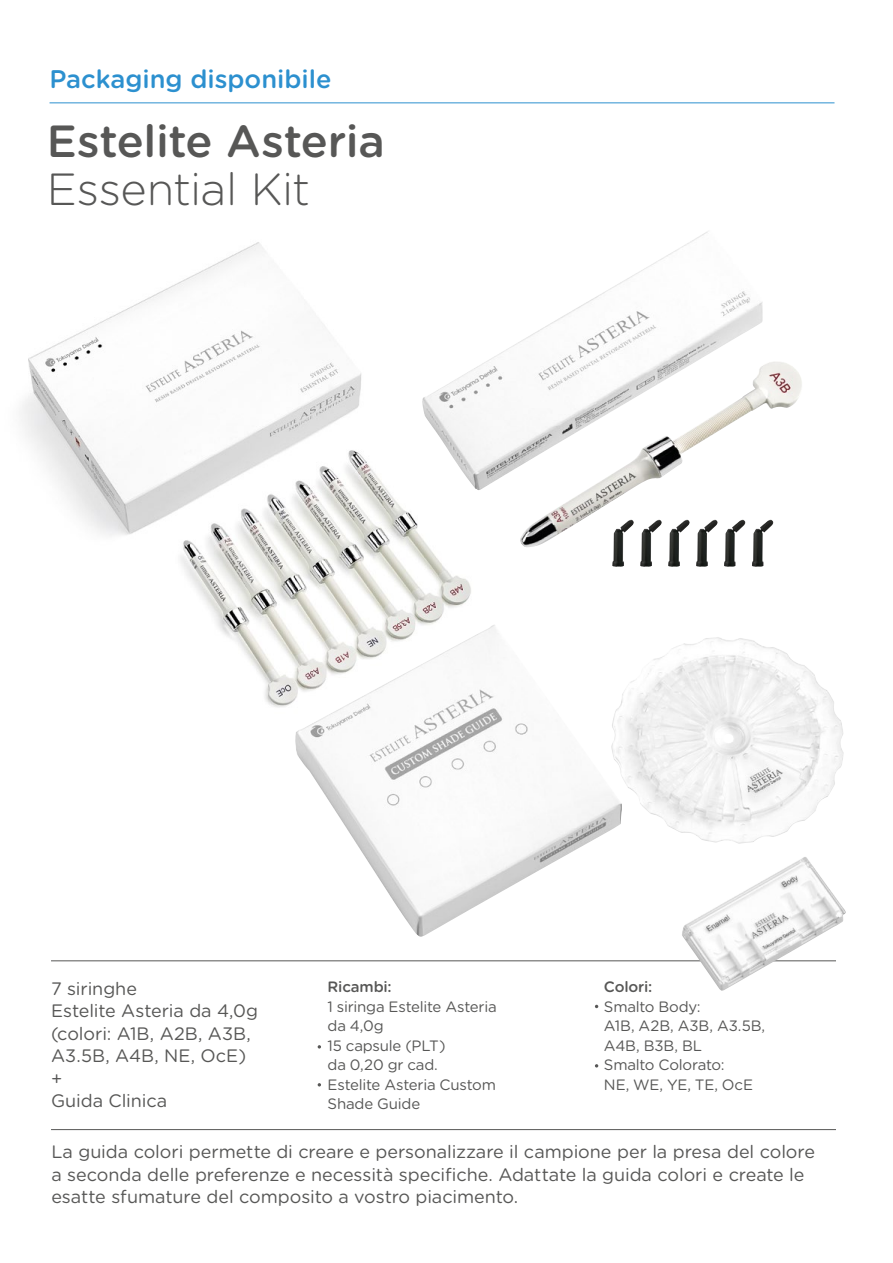
<style>
.page{position:relative;width:893px;height:1263px;background:#fff}
.page>*{position:absolute;margin:0;border:0;box-sizing:border-box;transform-origin:0 0}
.t1{font:500 45px "Gotham Rounded";letter-spacing:-.01em;color:#575756}
.t2{font:300 45px "Gotham Rounded";letter-spacing:-.015em;color:#575756}
.t3{font:500 25.5px "Gotham Rounded";color:#2c90cf}
.t4{font:18px/22.5px "Gotham Rounded";letter-spacing:-.005em;color:#575756}
.t5{font:15px/19.5px "Gotham Rounded";letter-spacing:-.015em;color:#575756}
.t6{font:500 15px "Gotham Rounded";letter-spacing:-.01em;color:#575756}
</style>
<div class="page">
<hr style="left:50px;top:103px;width:784px;height:1px;background:#2c90cf">
<img style="left:520px;top:231px;width:282px;height:316px">
<img style="left:640px;top:520px;width:22px;height:47px">
<img style="left:612px;top:520px;width:22px;height:47px">
<img style="left:668px;top:520px;width:22px;height:47px">
<img style="left:696px;top:520px;width:21px;height:47px">
<img style="left:724px;top:520px;width:21px;height:47px">
<img style="left:752px;top:520px;width:22px;height:47px">
<hr style="left:51px;top:1129px;width:785px;height:1px;background:#575756">
<hr style="left:51px;top:960px;width:785px;height:1px;background:#575756">
<img style="left:21px;top:242px;width:499px;height:466px">
<img style="left:295px;top:624px;width:316px;height:313px">
<img style="left:611px;top:638px;width:233px;height:206px">
<h2 class="t3" style="left:50px;top:61px;width:284px">Packaging disponibile</h2>
<h1 class="t1" style="left:47px;top:109px;width:340px">Estelite Asteria</h1>
<h1 class="t2" style="left:47px;top:159px;width:265px">Essential Kit</h1>
<p class="t4" style="left:51px;top:976px;width:209px">7 siringhe<br>Estelite Asteria da 4,0g (colori: A1B, A2B, A3B,<br>A3.5B, A4B, NE, OcE) +<br>Guida Clinica</p>
<p class="t6" style="left:328px;top:976px;width:66px">Ricambi:</p>
<p class="t5" style="left:328px;top:996px;width:171px">1 siringa Estelite Asteria da 4,0g<br>15 capsule (PLT)<br>da 0,20 gr cad.<br>Estelite Asteria Custom<br>Shade Guide</p>
<p class="t6" style="left:604px;top:976px;width:50px">Colori:</p>
<p class="t5" style="left:604px;top:996px;width:163px">Smalto Body:<br>A1B, A2B, A3B, A3.5B,<br>A4B, B3B, BL<br>Smalto Colorato:<br>NE, WE, YE, TE, OcE</p>
<p class="t4" style="left:51px;top:1140px;width:765px">La guida colori permette di creare e personalizzare il campione per la presa del colore a seconda delle preferenze e necessità specifiche. Adattate la guida colori e create le esatte sfumature del composito a vostro piacimento.</p>
</div>
